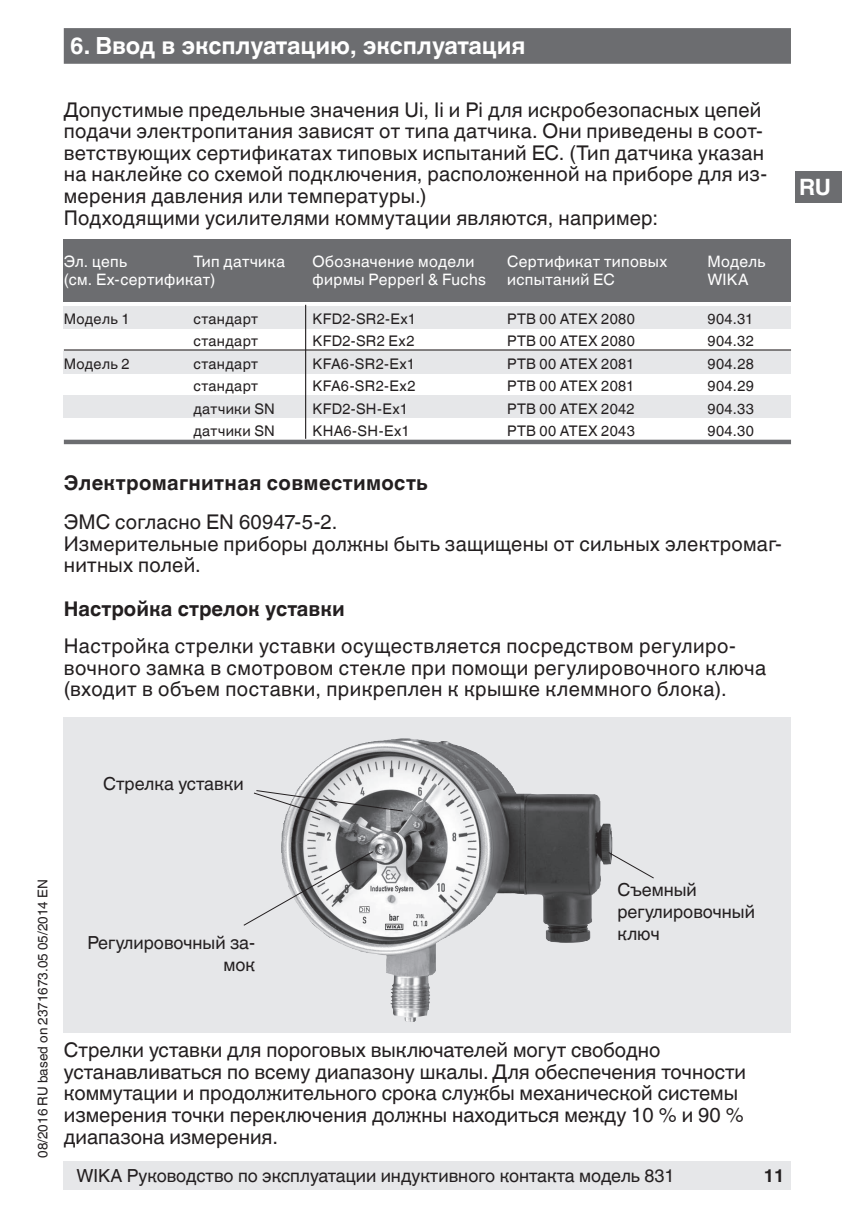
<style>
.page{position:relative;width:842px;height:1212px;background:#fff}
.page>*{position:absolute;margin:0;border:0;box-sizing:border-box;transform-origin:0 0}
.t1{font:700 23.62px "Helvetica World";color:#fff}
.t2{font:700 22.5px "Helvetica World";color:#fff}
.t3{font:20.25px/21.6px "Helvetica World";letter-spacing:.01em;color:#231f20}
.t4{font:700 20.25px "Helvetica World";letter-spacing:.015em;color:#231f20}
.t5{font:18px/21.6px "Helvetica World";color:#231f20;text-align:right}
.t6{font:700 18px "Helvetica World";color:#231f20}
.t7{font:15.75px "Helvetica World";letter-spacing:.02em;color:#fff}
.t8{font:14.62px "Helvetica World";letter-spacing:.02em;color:#231f20}
.t9{font:13.5px "Helvetica World";color:#231f20}
</style>
<div class="page">
<div style="left:795px;top:171px;width:47px;height:32px;background:#6c6d70"></div>
<div style="left:64px;top:28px;width:727px;height:36px;background:#6c6d70;border:2px solid #6c6d70"></div>
<div style="left:64px;top:1161px;width:727px;height:29px;background:#e6e7e9"></div>
<svg style="left:64px;top:718px;width:727px;height:315px;background:#d5d6d8"></svg>
<img style="left:281px;top:738px;width:119px;height:182px">
<svg style="left:253px;top:790px;width:151px;height:28px;background:#a1a1a3"></svg>
<svg style="left:608px;top:852px;width:46px;height:27px"></svg>
<svg style="left:243px;top:851px;width:131px;height:75px"></svg>
<div style="left:64px;top:239px;width:727px;height:63px;background:#6c6d70"></div>
<div style="left:64px;top:306px;width:727px;height:23px;background:#e6e7e9"></div>
<hr style="left:64px;top:440px;width:727px;height:4px;background:#6c6d70">
<div style="left:64px;top:351px;width:727px;height:23px;background:#e6e7e9"></div>
<div style="left:64px;top:395px;width:727px;height:23px;background:#e6e7e9"></div>
<hr style="left:305px;top:305px;width:1px;height:134px;background:#231f20">
<hr style="left:64px;top:349px;width:727px;height:2px;background:#231f20">
<p class="t1" style="left:70px;top:32px;width:457px">6. Ввод в эксплуатацию, эксплуатация</p>
<p class="t3" style="left:64px;top:99px;width:705px">Допустимые предельные значения Ui, Ii и Pi для искробезопасных цепей подачи электропитания зависят от типа датчика. Они приведены в соот&shy;ветствующих сертификатах типовых испытаний ЕС. (Тип датчика указан на наклейке со схемой подключения, расположенной на приборе для из&shy;мерения давления или температуры.)<br>Подходящими усилителями коммутации являются, например:</p>
<p class="t7" style="left:64px;top:252px;width:65px">Эл. цепь</p>
<p class="t7" style="left:193px;top:252px;width:93px">Тип датчика</p>
<p class="t7" style="left:313px;top:252px;width:163px">Обозначение модели</p>
<p class="t7" style="left:507px;top:252px;width:162px">Сертификат типовых</p>
<p class="t7" style="left:707px;top:252px;width:59px">Модель</p>
<p class="t7" style="left:64px;top:270px;width:153px">(см. Ex-сертификат)</p>
<p class="t7" style="left:313px;top:270px;width:175px">фирмы Pepperl &amp; Fuchs</p>
<p class="t7" style="left:507px;top:270px;width:109px">испытаний ЕС</p>
<p class="t7" style="left:707px;top:270px;width:43px">WIKA</p>
<p class="t8" style="left:64px;top:310px;width:67px">Модель 1</p>
<p class="t8" style="left:193px;top:310px;width:66px">стандарт</p>
<p class="t8" style="left:313px;top:310px;width:105px">KFD2-SR2-Ex1</p>
<p class="t8" style="left:507px;top:310px;width:129px">PTB 00 ATEX 2080</p>
<p class="t8" style="left:707px;top:310px;width:47px">904.31</p>
<p class="t8" style="left:193px;top:332px;width:66px">стандарт</p>
<p class="t8" style="left:313px;top:332px;width:104px">KFD2-SR2 Ex2</p>
<p class="t8" style="left:507px;top:332px;width:129px">PTB 00 ATEX 2080</p>
<p class="t8" style="left:707px;top:332px;width:48px">904.32</p>
<p class="t8" style="left:64px;top:355px;width:67px">Модель 2</p>
<p class="t8" style="left:193px;top:355px;width:66px">стандарт</p>
<p class="t8" style="left:313px;top:355px;width:104px">KFA6-SR2-Ex1</p>
<p class="t8" style="left:507px;top:355px;width:129px">PTB 00 ATEX 2081</p>
<p class="t8" style="left:707px;top:355px;width:48px">904.28</p>
<p class="t8" style="left:193px;top:377px;width:66px">стандарт</p>
<p class="t8" style="left:313px;top:377px;width:104px">KFA6-SR2-Ex2</p>
<p class="t8" style="left:507px;top:377px;width:129px">PTB 00 ATEX 2081</p>
<p class="t8" style="left:707px;top:377px;width:48px">904.29</p>
<p class="t8" style="left:193px;top:400px;width:83px">датчики SN</p>
<p class="t8" style="left:313px;top:400px;width:97px">KFD2-SH-Ex1</p>
<p class="t8" style="left:507px;top:400px;width:129px">PTB 00 ATEX 2042</p>
<p class="t8" style="left:707px;top:400px;width:48px">904.33</p>
<p class="t8" style="left:193px;top:422px;width:83px">датчики SN</p>
<p class="t8" style="left:313px;top:422px;width:98px">KHA6-SH-Ex1</p>
<p class="t8" style="left:507px;top:422px;width:129px">PTB 00 ATEX 2043</p>
<p class="t8" style="left:707px;top:422px;width:48px">904.30</p>
<p class="t4" style="left:64px;top:471px;width:365px">Электромагнитная совместимость</p>
<p class="t3" style="left:64px;top:511px;width:719px">ЭМС согласно EN 60947-5-2.<br>Измерительные приборы должны быть защищены от сильных электромаг&shy;нитных полей.</p>
<p class="t4" style="left:64px;top:597px;width:282px">Настройка стрелок уставки</p>
<p class="t3" style="left:64px;top:635px;width:704px">Настройка стрелки уставки осуществляется посредством регулиро&shy;вочного замка в смотровом стекле при помощи регулировочного ключа (входит в объем поставки, прикреплен к крышке клеммного блока).</p>
<p class="t2" style="left:799px;top:174px;width:33px">RU</p>
<p class="t5" style="left:103px;top:773px;width:142px">Стрелка уставки</p>
<p class="t9" style="left:35px;top:1158px;width:280px;rotate:-90deg">08/2016 RU based on 2371673.05 05/2014 EN</p>
<p class="t5" style="left:87px;top:932px;width:169px">Регулировочный за&shy;мок</p>
<p class="t5" style="left:617px;top:879px;width:139px;text-align:left">Съемный регулировочный ключ</p>
<p class="t3" style="left:64px;top:1039px;width:684px">Стрелки уставки для пороговых выключателей могут свободно устанавливаться по всему диапазону шкалы. Для обеспечения точности коммутации и продолжительного срока службы механической системы измерения точки переключения должны находиться между 10 % и 90 % диапазона измерения.</p>
<p class="t5" style="left:76px;top:1165px;width:599px">WIKA Руководство по эксплуатации индуктивного контакта модель 831</p>
<p class="t6" style="left:764px;top:1165px;width:22px">11</p>
</div>
